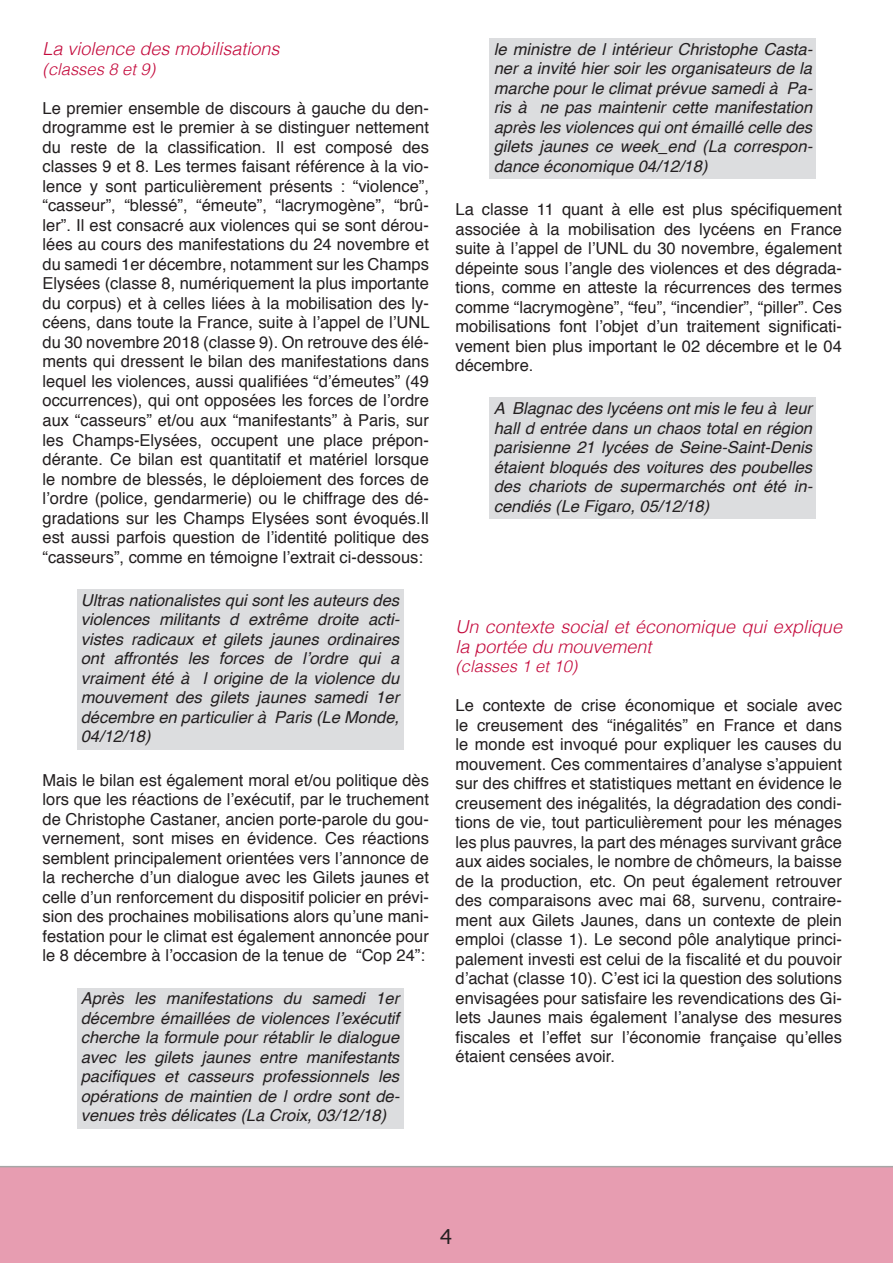
<style>
.page{position:relative;width:893px;height:1263px;background:#fff}
.page>*{position:absolute;margin:0;border:0;box-sizing:border-box;transform-origin:0 0}
.t1{font:19.5px "Geneva";color:#231f20}
.titre_3{font:italic 300 18px/19.5px "Helvetica";color:#c40a3c}
.t2{font:16.5px/19.5px "Helvetica";color:#231f20;text-align:justify}
.citation{font:italic 16.5px/19.5px "Helvetica";color:#231f20;text-align:justify}
.titre_3-2{font:italic 300 16.5px "Helvetica";color:#c40a3c}
</style>
<div class="page">
<div style="left:0;top:1166px;width:893px;height:97px;background:#e79db1"></div>
<div style="left:77px;top:589px;width:326px;height:160px;background:#dcdddf"></div>
<div style="left:77px;top:988px;width:326px;height:140px;background:#dcdddf"></div>
<div style="left:489px;top:38px;width:327px;height:141px;background:#dcdddf"></div>
<div style="left:489px;top:398px;width:327px;height:121px;background:#dcdddf"></div>
<p class="titre_3" style="left:43px;top:38px;width:239px">La violence des mobilisations</p>
<p class="titre_3-2" style="left:43px;top:55px;width:114px">(classes 8 et 9)</p>
<p class="t2" style="left:43px;top:99px;width:389px">Le premier ensemble de discours à gauche du den&shy;drogramme est le premier à se distinguer nettement du reste de la classification. Il est composé des classes 9 et 8. Les termes faisant référence à la vio&shy;lence y sont particulièrement présents : “violence”, “casseur”, “blessé”, “émeute”, “lacrymogène”, “brû&shy;ler”. Il est consacré aux violences qui se sont dérou&shy;lées au cours des manifestations du 24 novembre et du samedi 1er décembre, notamment sur les Champs Elysées (classe 8, numériquement la plus importante du corpus) et à celles liées à la mobilisation des ly&shy;céens, dans toute la France, suite à l’appel de l’UNL du 30 novembre 2018 (classe 9). On retrouve des élé&shy;ments qui dressent le bilan des manifestations dans lequel les violences, aussi qualifiées “d’émeutes” (49 occurrences), qui ont opposées les forces de l’ordre aux “casseurs” et/ou aux “manifestants” à Paris, sur les Champs-Elysées, occupent une place prépon&shy;dérante. Ce bilan est quantitatif et matériel lorsque le nombre de blessés, le déploiement des forces de l’ordre (police, gendarmerie) ou le chiffrage des dé&shy;gradations sur les Champs Elysées sont évoqués.Il est aussi parfois question de l’identité politique des “casseurs”, comme en témoigne l’extrait ci-dessous:</p>
<p class="citation" style="left:81px;top:591px;width:320px">Ultras nationalistes qui sont les auteurs des violences militants d extrême droite acti&shy;vistes radicaux et gilets jaunes ordinaires ont affrontés les forces de l’ordre qui a vraiment été à l origine de la violence du mouvement des gilets jaunes samedi 1er décembre en particulier à Paris (Le Monde, 04/12/18)</p>
<p class="t2" style="left:43px;top:770px;width:388px">Mais le bilan est également moral et/ou politique dès lors que les réactions de l’exécutif, par le truchement de Christophe Castaner, ancien porte-parole du gou&shy;vernement, sont mises en évidence. Ces réactions semblent principalement orientées vers l’annonce de la recherche d’un dialogue avec les Gilets jaunes et celle d’un renforcement du dispositif policier en prévi&shy;sion des prochaines mobilisations alors qu’une mani&shy;festation pour le climat est également annoncée pour le 8 décembre à l’occasion de la tenue de “Cop 24”:</p>
<p class="citation" style="left:81px;top:989px;width:320px">Après les manifestations du samedi 1er décembre émaillées de violences l’exécutif cherche la formule pour rétablir le dialogue avec les gilets jaunes entre manifestants pacifiques et casseurs professionnels les opérations de maintien de l ordre sont de&shy;venues très délicates (La Croix, 03/12/18)</p>
<p class="citation" style="left:494px;top:40px;width:320px">le ministre de l intérieur Christophe Casta&shy;ner a invité hier soir les organisateurs de la marche pour le climat prévue samedi à Pa&shy;ris à ne pas maintenir cette manifestation après les violences qui ont émaillé celle des gilets jaunes ce week_end (La correspon&shy;dance économique 04/12/18)</p>
<p class="t2" style="left:455px;top:200px;width:388px">La classe 11 quant à elle est plus spécifiquement associée à la mobilisation des lycéens en France suite à l’appel de l’UNL du 30 novembre, également dépeinte sous l’angle des violences et des dégrada&shy;tions, comme en atteste la récurrences des termes comme “lacrymogène”, “feu”, “incendier”, “piller”. Ces mobilisations font l’objet d’un traitement significati&shy;vement bien plus important le 02 décembre et le 04 décembre.</p>
<p class="citation" style="left:494px;top:399px;width:320px">A Blagnac des lycéens ont mis le feu à leur hall d entrée dans un chaos total en région parisienne 21 lycées de Seine-Saint-Denis étaient bloqués des voitures des poubelles des chariots de supermarchés ont été in&shy;cendiés (Le Figaro, 05/12/18)</p>
<p class="titre_3" style="left:455px;top:616px;width:388px">Un contexte social et économique qui explique la portée du mouvement</p>
<p class="titre_3-2" style="left:455px;top:652px;width:123px">(classes 1 et 10)</p>
<p class="t2" style="left:455px;top:696px;width:388px">Le contexte de crise économique et sociale avec le creusement des “inégalités” en France et dans le monde est invoqué pour expliquer les causes du mouvement. Ces commentaires d’analyse s’appuient sur des chiffres et statistiques mettant en évidence le creusement des inégalités, la dégradation des condi&shy;tions de vie, tout particulièrement pour les ménages les plus pauvres, la part des ménages survivant grâce aux aides sociales, le nombre de chômeurs, la baisse de la production, etc. On peut également retrouver des comparaisons avec mai 68, survenu, contraire&shy;ment aux Gilets Jaunes, dans un contexte de plein emploi (classe 1). Le second pôle analytique princi&shy;palement investi est celui de la fiscalité et du pouvoir d’achat (classe 10). C’est ici la question des solutions envisagées pour satisfaire les revendications des Gi&shy;lets Jaunes mais également l’analyse des mesures fiscales et l’effet sur l’économie française qu’elles étaient censées avoir.</p>
<p class="t1" style="left:439px;top:1226px;width:15px">4</p>
</div>
